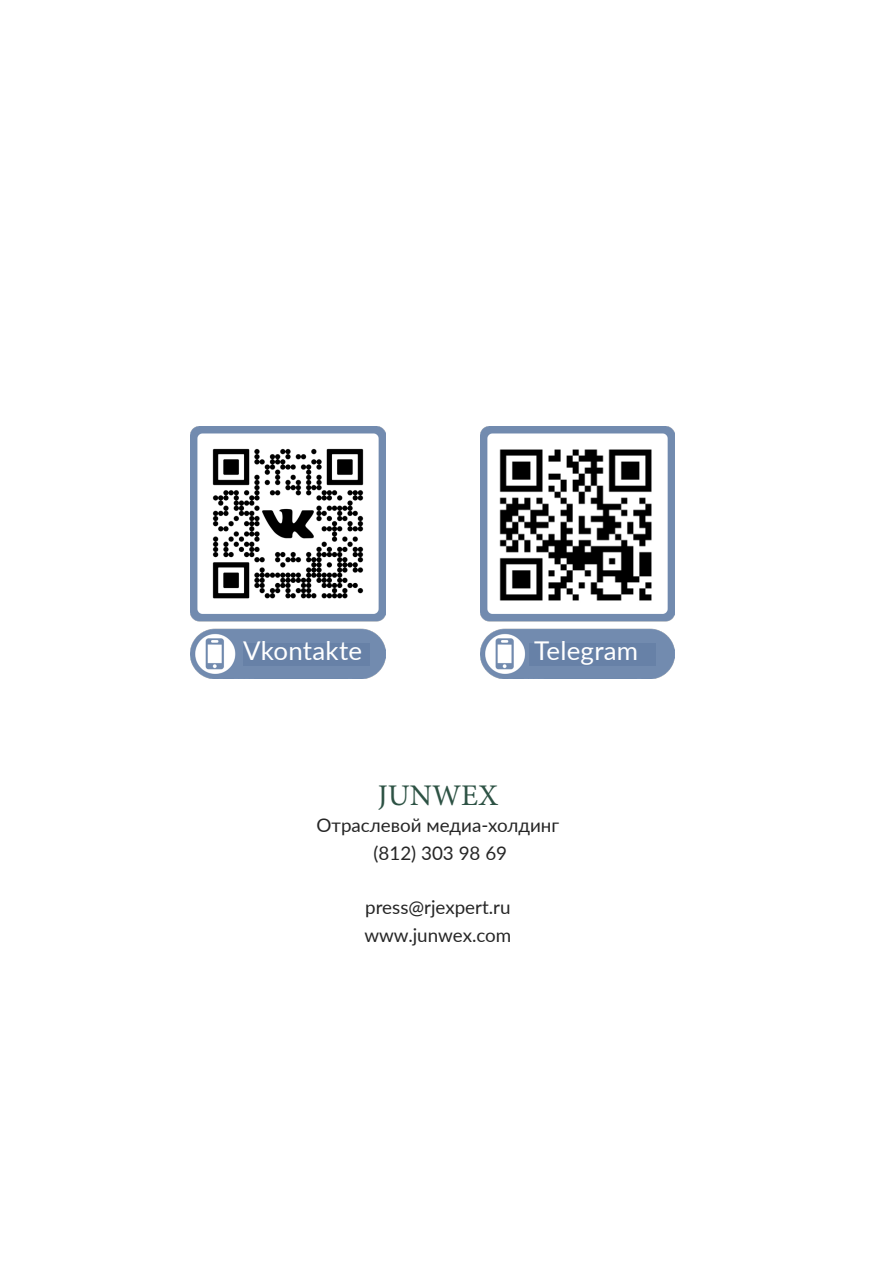
<style>
.page{position:relative;width:893px;height:1263px;background:#fff}
.page>*{position:absolute;margin:0;border:0;box-sizing:border-box;transform-origin:0 0}
.t1{font:30px "Minion Pro";color:#2d5244}
.t2{font:25.8px "Lato";letter-spacing:.01em;color:#fff}
.t3{font:18.75px "Lato";color:#262626}
</style>
<div class="page">
<img style="left:191px;top:426px;width:194px;height:252px">
<img style="left:480px;top:426px;width:195px;height:252px">
<img style="left:490px;top:439px;width:166px;height:172px">
<div style="left:530px;top:643px;width:126px;height:23px;background:#6781a7"></div>
<div style="left:243px;top:643px;width:126px;height:23px;background:#6781a7"></div>
<p class="t2" style="left:243px;top:632px;width:120px">Vkontakte</p>
<p class="t2" style="left:534px;top:632px;width:106px">Telegram</p>
<p class="t1" style="left:378px;top:775px;width:122px">JUNWEX</p>
<p class="t3" style="left:317px;top:812px;width:244px">Отраслевой медиа-холдинг</p>
<p class="t3" style="left:374px;top:839px;width:135px">(812) 303 98 69</p>
<p class="t3" style="left:365px;top:894px;width:147px">press@rjexpert.ru</p>
<p class="t3" style="left:364px;top:921px;width:148px">www.junwex.com</p>
</div>
